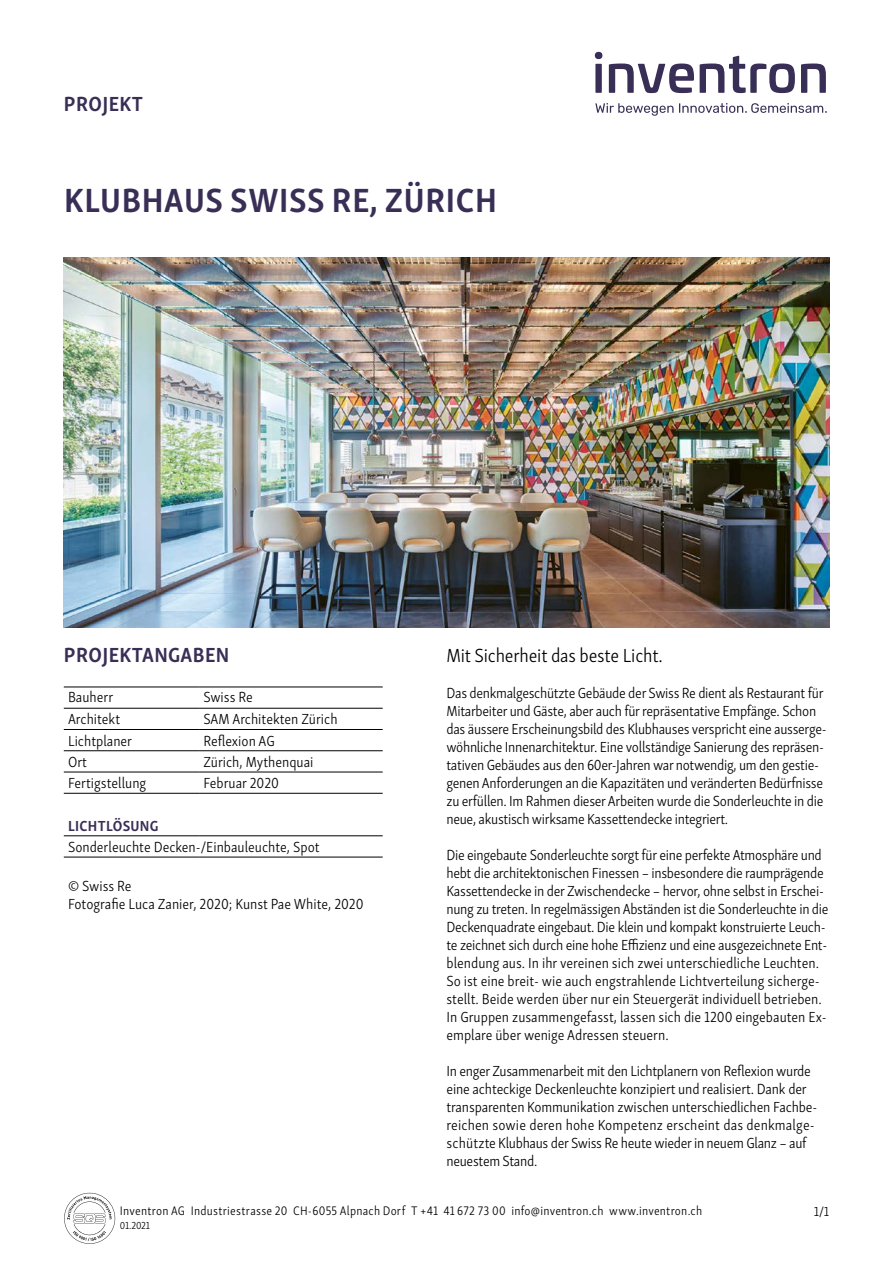
<style>
.page{position:relative;width:893px;height:1263px;background:#fff}
.page>*{position:absolute;margin:0;border:0;box-sizing:border-box;transform-origin:0 0}
.t1{font:700 34.5px "Skolar Sans Latn Cn";letter-spacing:.02em;color:#392f56}
.t2{font:700 21px "Skolar Sans Latn Cn";letter-spacing:.02em;color:#392f56}
.t3{font:300 19.5px "Skolar Sans Latn Cn";letter-spacing:-.01em;color:#000}
.t4{font:300 15px/18px "Skolar Sans Latn Cn";letter-spacing:-.02em;color:#000}
.t5{font:300 15px/18px "Skolar Sans Latn Cn";color:#000}
.t6{font:700 15px "Skolar Sans Latn Cn";letter-spacing:.02em;color:#392f56}
.t7{font:300 13.5px "Skolar Sans Latn Cn";color:#000}
.t8{font:300 12.75px "Skolar Sans Latn Cn";letter-spacing:.015em;color:#000}
.t9{font:300 10.5px "Skolar Sans Latn Cn";letter-spacing:-.025em;color:#000}
</style>
<div class="page">
<div style="left:595px;top:52px;width:7px;height:7px;background:#392f56;border-radius:50%"></div>
<div style="left:595px;top:64px;width:7px;height:29px;background:#392f56"></div>
<svg style="left:609px;top:64px;width:85px;height:29px"></svg>
<svg style="left:700px;top:56px;width:95px;height:37px"></svg>
<svg style="left:801px;top:64px;width:25px;height:29px"></svg>
<svg style="left:595px;top:103px;width:232px;height:13px"></svg>
<img style="left:64px;top:257px;width:765px;height:370px">
<svg style="left:64px;top:1193px;width:51px;height:51px"></svg>
<hr style="left:64px;top:708px;width:135px;height:1px;background:#000">
<hr style="left:199px;top:708px;width:184px;height:1px;background:#000">
<hr style="left:64px;top:729px;width:135px;height:1px;background:#000">
<hr style="left:199px;top:729px;width:184px;height:1px;background:#000">
<hr style="left:64px;top:750px;width:135px;height:1px;background:#000">
<hr style="left:199px;top:750px;width:184px;height:1px;background:#000">
<hr style="left:64px;top:772px;width:135px;height:1px;background:#000">
<hr style="left:199px;top:772px;width:184px;height:1px;background:#000">
<hr style="left:64px;top:793px;width:135px;height:1px;background:#000">
<hr style="left:199px;top:793px;width:184px;height:1px;background:#000">
<hr style="left:64px;top:835px;width:135px;height:1px;background:#000">
<hr style="left:199px;top:835px;width:184px;height:1px;background:#000">
<hr style="left:64px;top:857px;width:135px;height:1px;background:#000">
<hr style="left:199px;top:857px;width:184px;height:1px;background:#000">
<hr style="left:64px;top:687px;width:135px;height:1px;background:#000">
<hr style="left:199px;top:687px;width:184px;height:1px;background:#000">
<h2 class="t2" style="left:64px;top:87px;width:81px">PROJEKT</h2>
<h1 class="t1" style="left:64px;top:172px;width:434px">KLUBHAUS SWISS RE, ZÜRICH</h1>
<h2 class="t2" style="left:64px;top:638px;width:167px">PROJEKTANGABEN</h2>
<p class="t5" style="left:68px;top:687px;width:47px">Bauherr</p>
<p class="t4" style="left:203px;top:687px;width:51px">Swiss Re</p>
<p class="t5" style="left:68px;top:709px;width:54px">Architekt</p>
<p class="t5" style="left:203px;top:709px;width:136px">SAM Architekten Zürich</p>
<p class="t5" style="left:68px;top:731px;width:66px">Lichtplaner</p>
<p class="t5" style="left:203px;top:731px;width:73px">Reflexion AG</p>
<p class="t4" style="left:68px;top:752px;width:20px">Ort</p>
<p class="t5" style="left:203px;top:752px;width:112px">Zürich, Mythenquai</p>
<p class="t5" style="left:68px;top:773px;width:80px">Fertigstellung</p>
<p class="t5" style="left:203px;top:773px;width:77px">Februar 2020</p>
<p class="t6" style="left:68px;top:814px;width:92px">LICHTLÖSUNG</p>
<p class="t5" style="left:68px;top:837px;width:253px">Sonderleuchte Decken-/Einbauleuchte, Spot</p>
<p class="t5" style="left:68px;top:875px;width:297px">© Swiss Re<br>Fotografie Luca Zanier, 2020; Kunst Pae White, 2020</p>
<h3 class="t3" style="left:446px;top:641px;width:218px">Mit Sicherheit das beste Licht.</h3>
<p class="t4" style="left:446px;top:683px;width:382px">Das denkmalgeschützte Gebäude der Swiss Re dient als Restaurant für Mitarbeiter und Gäste, aber auch für repräsentative Empfänge. Schon das äussere Erscheinungsbild des Klubhauses verspricht eine ausserge&shy;wöhnliche Innenarchitektur. Eine vollständige Sanierung des repräsen&shy;tativen Gebäudes aus den 60er-Jahren war notwendig, um den gestie&shy;genen Anforderungen an die Kapazitäten und veränderten Bedürfnisse zu erfüllen. Im Rahmen dieser Arbeiten wurde die Sonderleuchte in die neue, akustisch wirksame Kassettendecke integriert.</p>
<p class="t4" style="left:446px;top:845px;width:384px">Die eingebaute Sonderleuchte sorgt für eine perfekte Atmosphäre und hebt die architektonischen Finessen – insbesondere die raumprägende Kassettendecke in der Zwischendecke – hervor, ohne selbst in Erschei&shy;nung zu treten. In regelmässigen Abständen ist die Sonderleuchte in die Deckenquadrate eingebaut. Die klein und kompakt konstruierte Leuch&shy;te zeichnet sich durch eine hohe Effizienz und eine ausgezeichnete Ent&shy;blendung aus. In ihr vereinen sich zwei unterschiedliche Leuchten.<br>So ist eine breit- wie auch engstrahlende Lichtverteilung sicherge&shy;stellt. Beide werden über nur ein Steuergerät individuell betrieben.<br>In Gruppen zusammengefasst, lassen sich die 1200 eingebauten Ex&shy;emplare über wenige Adressen steuern.</p>
<p class="t4" style="left:446px;top:1061px;width:372px">In enger Zusammenarbeit mit den Lichtplanern von Reflexion wurde eine achteckige Deckenleuchte konzipiert und realisiert. Dank der transparenten Kommunikation zwischen unterschiedlichen Fachbe&shy;reichen sowie deren hohe Kompetenz erscheint das denkmalge&shy;schützte Klubhaus der Swiss Re heute wieder in neuem Glanz – auf neuestem Stand.</p>
<p class="t8" style="left:120px;top:1202px;width:584px">Inventron AG Industriestrasse 20 CH-6055 Alpnach Dorf T +41 41 672 73 00 info@inventron.ch www.inventron.ch</p>
<p class="t9" style="left:120px;top:1217px;width:32px">01.2021</p>
<p class="t7" style="left:814px;top:1201px;width:17px">1/1</p>
</div>
